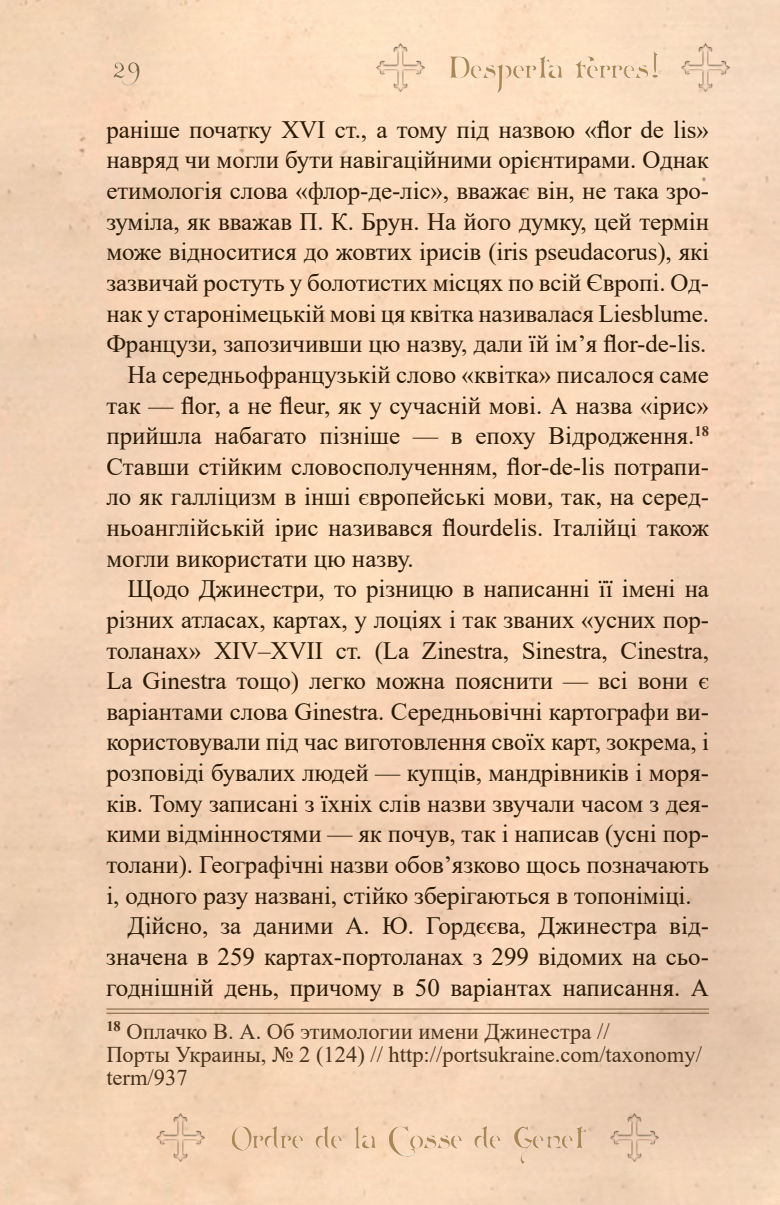
<style>
.page{position:relative;width:780px;height:1205px;background:#fff}
.page>*{position:absolute;margin:0;border:0;box-sizing:border-box;transform-origin:0 0}
.t1{font:35px "Acquest Script";color:#78603b}
.t2{font:30px "Arlekino";color:#ab8755}
.t3{font:25px "Times New Roman";letter-spacing:-.005em;color:#2a1b08}
.t4{font:22.5px/22.5px "Times New Roman";color:#48321d}
</style>
<div class="page">
<img style="left:0;top:0;width:780px;height:1205px">
<div style="left:391px;top:6px;width:313px;height:97px;background:#fce0c2"></div>
<div style="left:74px;top:6px;width:147px;height:110px;background:#f7d7b9"></div>
<div style="left:86px;top:1117px;width:622px;height:78px;background:#f5d4b7"></div>
<img style="left:681px;top:43px;width:49px;height:49px">
<img style="left:609px;top:1113px;width:50px;height:49px">
<img style="left:156px;top:1113px;width:50px;height:49px">
<img style="left:376px;top:43px;width:49px;height:49px">
<hr style="left:106px;top:1008px;width:603px;height:1px;background:#78603b">
<hr style="left:106px;top:1013px;width:603px;height:1px;background:#78603b">
<h1 class="t1" style="left:113px;top:45px;width:29px">29</h1>
<p class="t2" style="left:448px;top:50px;width:212px">Desperta ferres!</p>
<p class="t3" style="left:106px;top:112px;width:604px">раніше початку XVI ст., а тому під назвою «flor de lis»</p>
<p class="t3" style="left:106px;top:142px;width:604px">навряд чи могли бути навігаційними орієнтирами. Однак</p>
<p class="t3" style="left:106px;top:173px;width:604px">етимологія слова «флор-де-ліс», вважає він, не така зро-</p>
<p class="t3" style="left:106px;top:204px;width:604px">зуміла, як вважав П. К. Брун. На його думку, цей термін</p>
<p class="t3" style="left:106px;top:234px;width:604px">може відноситися до жовтих ірисів (iris pseudacorus), які</p>
<p class="t3" style="left:106px;top:265px;width:604px">зазвичай ростуть у болотистих місцях по всій Європі. Од-</p>
<p class="t3" style="left:106px;top:296px;width:604px">нак у старонімецькій мові ця квітка називалася Liesblume.</p>
<p class="t3" style="left:106px;top:326px;width:601px">Французи, запозичивши цю назву, дали їй ім’я flor-de-lis.</p>
<p class="t3" style="left:128px;top:357px;width:583px">На середньофранцузькій слово «квітка» писалося саме</p>
<p class="t3" style="left:106px;top:387px;width:604px">так — flor, а не fleur, як у сучасній мові. А назва «ірис»</p>
<p class="t3" style="left:106px;top:418px;width:604px">прийшла набагато пізніше — в епоху Відродження.<sup>18</sup></p>
<p class="t3" style="left:106px;top:449px;width:604px">Ставши стійким словосполученням, flor-de-lis потрапи-</p>
<p class="t3" style="left:106px;top:479px;width:604px">ло як галліцизм в інші європейські мови, так, на серед-</p>
<p class="t3" style="left:106px;top:510px;width:604px">ньоанглійській ірис називався flourdelis. Італійці також</p>
<p class="t3" style="left:106px;top:541px;width:309px">могли використати цю назву.</p>
<p class="t3" style="left:128px;top:571px;width:583px">Щодо Джинестри, то різницю в написанні її імені на</p>
<p class="t3" style="left:106px;top:602px;width:604px">різних атласах, картах, у лоціях і так званих «усних пор-</p>
<p class="t3" style="left:106px;top:632px;width:604px">толанах» XIV–XVII ст. (La Zinestra, Sinestra, Cinestra,</p>
<p class="t3" style="left:106px;top:663px;width:604px">La Ginestra тощо) легко можна пояснити — всі вони є</p>
<p class="t3" style="left:106px;top:694px;width:604px">варіантами слова Ginestra. Середньовічні картографи ви-</p>
<p class="t3" style="left:106px;top:724px;width:604px">користовували під час виготовлення своїх карт, зокрема, і</p>
<p class="t3" style="left:106px;top:755px;width:604px">розповіді бувалих людей — купців, мандрівників і моря-</p>
<p class="t3" style="left:106px;top:786px;width:604px">ків. Тому записані з їхніх слів назви звучали часом з дея-</p>
<p class="t3" style="left:106px;top:816px;width:604px">кими відмінностями — як почув, так і написав (усні пор-</p>
<p class="t3" style="left:106px;top:847px;width:604px">толани). Географічні назви обов’язково щось позначають</p>
<p class="t3" style="left:106px;top:877px;width:587px">і, одного разу названі, стійко зберігаються в топоніміці.</p>
<p class="t3" style="left:128px;top:908px;width:583px">Дійсно, за даними А. Ю. Гордєєва, Джинестра від-</p>
<p class="t3" style="left:106px;top:939px;width:604px">значена в 259 картах-портоланах з 299 відомих на сьо-</p>
<p class="t3" style="left:106px;top:969px;width:604px">годнішній день, причому в 50 варіантах написання. А</p>
<p class="t4" style="left:106px;top:1020px;width:597px"><sup>18</sup> Оплачко В. А. Об этимологии имени Джинестра //<br>Порты Украины, № 2 (124) // http://portsukraine.com/taxonomy/ term/937</p>
<p class="t2" style="left:231px;top:1120px;width:354px">Ordre de la Cosse de Genet</p>
</div>
